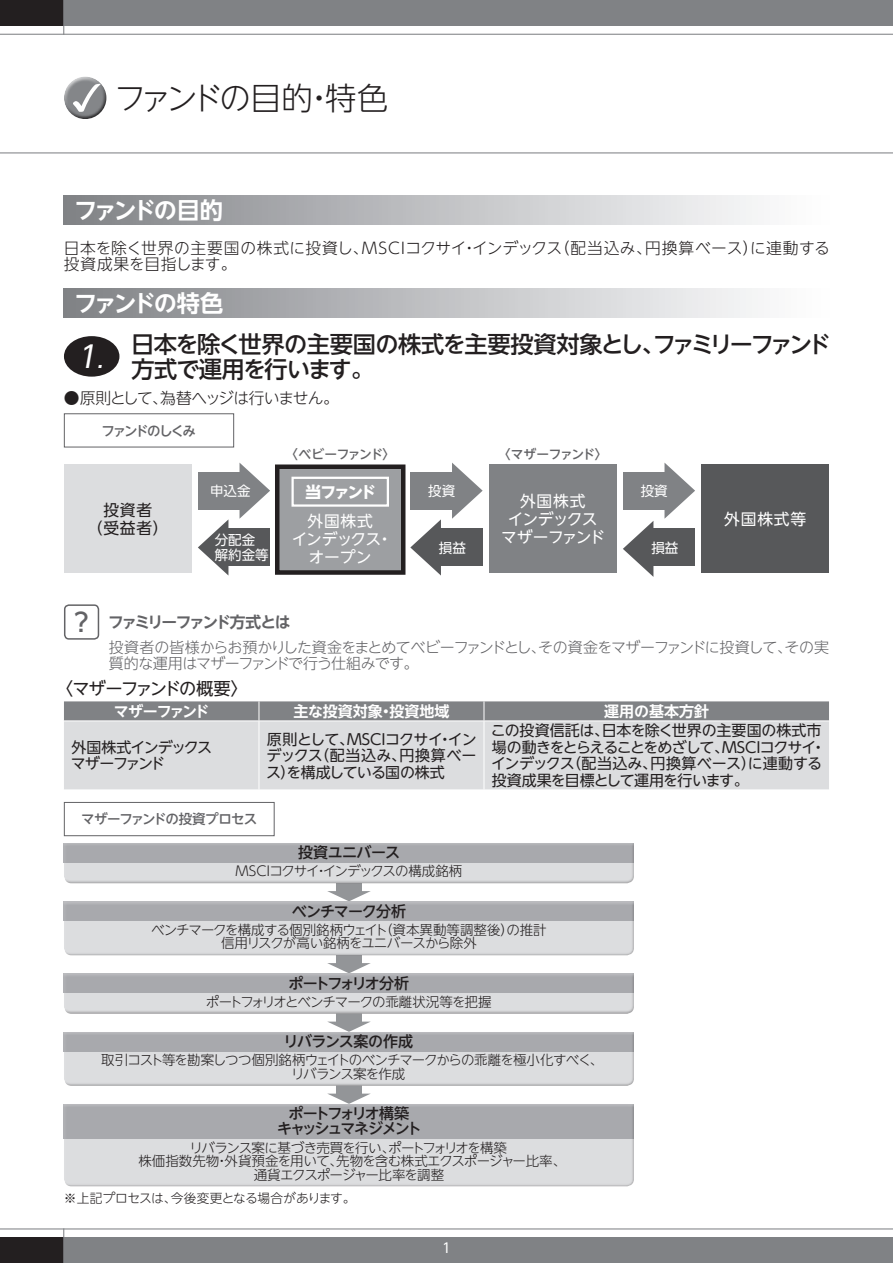
<style>
.page{position:relative;width:893px;height:1263px;background:#fff}
.page>*{position:absolute;margin:0;border:0;box-sizing:border-box;transform-origin:0 0}
.t1{font:300 31.5px "UD Shin Go NT Pro";letter-spacing:-.11em;color:#231f20}
.t2{font:italic 30px "UD Shin Go NT Pro";color:#fff}
.t3{font:500 23.25px/24.8px "UD Shin Go NT Pro";letter-spacing:-.07em;color:#231f20}
.t4{font:700 23.25px "UD Shin Go NT Pro De";letter-spacing:-.13em;color:#fff}
.t5{font:17.25px "UD Shin Go NT Pro";letter-spacing:-.095em;color:#231f20}
.t6{font:300 15.75px/16.5px "UD Shin Go NT Pro";letter-spacing:.02em;color:#231f20}
.t7{font:15.75px/18px "UD Shin Go NT Pro";letter-spacing:-.01em;color:#fff;text-align:center}
.t8{font:300 15.75px "UD Shin Go NT Pro";letter-spacing:-.06em;color:#231f20}
.t9{font:15.75px/18px "UD Shin Go NT Pro";letter-spacing:-.045em;color:#fff;text-align:center}
.t10{font:700 15.75px "UD Shin Go NT Pro De";letter-spacing:-.135em;color:#636366}
.t11{font:15.75px/18px "UD Shin Go NT Pro";letter-spacing:.05em;color:#231f20;text-align:center}
.t12{font:700 15.75px "UD Shin Go NT Pro";letter-spacing:-.15em;color:#fff}
.t13{font:15px/16.5px "UD Shin Go NT Pro";letter-spacing:-.04em;color:#231f20;text-align:justify}
.t14{font:300 15px/16.5px "UD Shin Go NT Pro";letter-spacing:-.05em;color:#636366}
.t15{font:500 15px/15px "UD Shin Go NT Pro";letter-spacing:-.14em;color:#231f20;text-align:center}
.t16{font:700 15px "UD Shin Go NT Pro De";letter-spacing:-.005em;color:#fff}
.t17{font:15px/16.5px "UD Shin Go NT Pro";letter-spacing:-.095em;color:#231f20}
.t18{font:500 15px "UD Shin Go NT Pro";letter-spacing:-.15em;color:#231f20}
.t19{font:500 15px "UD Shin Go NT Pro";letter-spacing:-.04em;color:#231f20}
.t20{font:500 15px "UD Shin Go NT Pro";letter-spacing:-.07em;color:#231f20}
.t21{font:700 15px "UD Shin Go NT Pro De";letter-spacing:-.12em;color:#fff}
.t22{font:500 15px "UD Shin Go NT Pro";letter-spacing:-.03em;color:#231f20}
.t23{font:300 13.5px/13.5px "UD Shin Go NT Pro";letter-spacing:-.065em;color:#231f20;text-align:center}
.t24{font:13.5px/15px "UD Shin Go NT Pro";color:#fff}
.t25{font:500 13.5px "UD Shin Go NT Pro";letter-spacing:-.06em;color:#636366}
.t26{font:500 13.5px "UD Shin Go NT Pro";letter-spacing:-.14em;color:#636366}
.t27{font:300 12.75px "UD Shin Go NT Pro";letter-spacing:-.035em;color:#231f20}
.t28{font:500 12.75px "UD Shin Go NT Pro";letter-spacing:-.075em;color:#636366}
.s1{font-size:23.25px}
.s2{font-family:"UD Shin Go NT Pro";font-weight:500;font-size:25.5px}
</style>
<div class="page">
<div style="left:64px;top:0;width:829px;height:26px;background:#808285"></div>
<div style="left:64px;top:1237px;width:829px;height:26px;background:#808285"></div>
<hr style="left:0;top:34px;width:893px;height:1px;background:#808285">
<hr style="left:0;top:152px;width:893px;height:1px;background:#808285">
<hr style="left:0;top:1228px;width:893px;height:1px;background:#808285">
<div style="left:0;top:0;width:64px;height:26px;background:#231f20"></div>
<div style="left:0;top:1237px;width:64px;height:26px;background:#231f20"></div>
<hr style="left:63px;top:0;width:1px;height:35px;background:#808285">
<hr style="left:63px;top:1228px;width:1px;height:35px;background:#808285">
<div style="left:64px;top:76px;width:43px;height:34px;background:#fff;opacity:.75"></div>
<div style="left:64px;top:83px;width:44px;height:38px;background:#231f20;opacity:.75"></div>
<div style="left:64px;top:196px;width:765px;height:29px;background:linear-gradient(to right,#818387,#fff)"></div>
<div style="left:64px;top:288px;width:765px;height:29px;background:linear-gradient(to right,#818387,#fff)"></div>
<div style="left:64px;top:336px;width:55px;height:41px;background:#231f20;border-radius:50%"></div>
<div style="left:198px;top:472px;width:47px;height:37px;background:#808285"></div>
<svg style="left:240px;top:463px;width:30px;height:55px"></svg>
<div style="left:410px;top:472px;width:47px;height:37px;background:#808285"></div>
<svg style="left:452px;top:463px;width:31px;height:56px"></svg>
<div style="left:436px;top:529px;width:47px;height:37px;background:#57585a"></div>
<svg style="left:410px;top:519px;width:31px;height:56px"></svg>
<div style="left:623px;top:472px;width:47px;height:37px;background:#808285"></div>
<svg style="left:664px;top:463px;width:31px;height:56px"></svg>
<div style="left:648px;top:529px;width:47px;height:37px;background:#57585a"></div>
<svg style="left:623px;top:521px;width:30px;height:56px"></svg>
<div style="left:64px;top:413px;width:170px;height:34px;border:1px solid #636366"></div>
<div style="left:64px;top:464px;width:128px;height:108px;background:#dcdddf"></div>
<div style="left:277px;top:467px;width:126px;height:105px;background:#9d9fa2"></div>
<div style="left:275px;top:464px;width:130px;height:111px;border:4px solid #231f20"></div>
<div style="left:489px;top:464px;width:127px;height:108px;background:#808285"></div>
<div style="left:701px;top:464px;width:128px;height:108px;background:#57585a"></div>
<div style="left:223px;top:529px;width:47px;height:37px;background:#57585a"></div>
<svg style="left:198px;top:520px;width:30px;height:55px"></svg>
<div style="left:291px;top:477px;width:98px;height:30px;border:2px solid #fff"></div>
<div style="left:64px;top:604px;width:35px;height:36px;border:2px solid #636366;border-radius:4px"></div>
<div style="left:64px;top:721px;width:765px;height:68px;background:#dcdddf"></div>
<div style="left:64px;top:701px;width:765px;height:19px;background:#808285"></div>
<hr style="left:259px;top:721px;width:1px;height:68px;background:#fff">
<hr style="left:484px;top:721px;width:1px;height:68px;background:#fff">
<div style="left:64px;top:802px;width:211px;height:34px;border:1px solid #636366"></div>
<svg style="left:327px;top:958px;width:44px;height:15px"></svg>
<div style="left:63px;top:973px;width:573px;height:44px;background:#231f20;opacity:.3"></div>
<svg style="left:64px;top:1003px;width:570px;height:29px"></svg>
<div style="left:63px;top:1032px;width:573px;height:57px;background:#231f20;opacity:.3"></div>
<svg style="left:64px;top:1075px;width:570px;height:29px"></svg>
<div style="left:63px;top:1104px;width:573px;height:85px;background:#231f20;opacity:.3"></div>
<div style="left:63px;top:843px;width:573px;height:43px;background:#231f20;opacity:.3"></div>
<svg style="left:64px;top:873px;width:570px;height:28px"></svg>
<div style="left:63px;top:901px;width:573px;height:57px;background:#231f20;opacity:.3"></div>
<h1 class="t1" style="left:114px;top:72px;width:275px">ファンドの目的・特色</h1>
<h3 class="t4" style="left:74px;top:191px;width:150px">ファンドの目的</h3>
<p class="t6" style="left:64px;top:239px;width:768px">日本を除く世界の主要国の株式に投資し、MSCIコクサイ・インデックス（配当込み、円換算ベース）に連動する投資成果を目指します。</p>
<h3 class="t4" style="left:74px;top:284px;width:150px">ファンドの特色</h3>
<h2 class="t2" style="left:77px;top:332px;width:34px">1<span class="s1">.</span></h2>
<h3 class="t3" style="left:131px;top:331px;width:701px">日本を除く世界の主要国の株式を主要投資対象とし、ファミリーファンド方式で運用を行います。</h3>
<p class="t8" style="left:64px;top:385px;width:276px">●原則として、為替ヘッジは行いません。</p>
<p class="t26" style="left:101px;top:419px;width:96px">ファンドのしくみ</p>
<p class="t28" style="left:285px;top:443px;width:112px">〈ベビーファンド〉</p>
<p class="t28" style="left:498px;top:443px;width:111px">〈マザーファンド〉</p>
<p class="t12" style="left:306px;top:479px;width:72px">当ファンド</p>
<p class="t24" style="left:210px;top:483px;width:42px">申込金</p>
<p class="t24" style="left:428px;top:483px;width:28px">投資</p>
<p class="t11" style="left:87px;top:500px;width:83px">投資者<br>（受益者）</p>
<p class="t7" style="left:292px;top:512px;width:102px">外国株式<br>インデックス・オープン</p>
<p class="t24" style="left:215px;top:532px;width:55px">分配金解約金等</p>
<p class="t24" style="left:439px;top:540px;width:28px">損益</p>
<p class="t9" style="left:501px;top:491px;width:105px">外国株式<br>インデックスマザーファンド</p>
<p class="t24" style="left:641px;top:483px;width:28px">投資</p>
<p class="t24" style="left:651px;top:540px;width:28px">損益</p>
<p class="t7" style="left:724px;top:509px;width:83px">外国株式等</p>
<p class="t10" style="left:74px;top:609px;width:217px"><span class="s2">?</span> ファミリーファンド方式とは</p>
<p class="t14" style="left:109px;top:638px;width:722px">投資者の皆様からお預かりした資金をまとめてベビーファンドとし、その資金をマザーファンドに投資して、その実質的な運用はマザーファンドで行う仕組みです。</p>
<p class="t5" style="left:56px;top:675px;width:194px">〈マザーファンドの概要〉</p>
<p class="t21" style="left:114px;top:699px;width:97px">マザーファンド</p>
<p class="t16" style="left:293px;top:699px;width:157px">主な投資対象・投資地域</p>
<p class="t16" style="left:604px;top:699px;width:106px">運用の基本方針</p>
<p class="t17" style="left:71px;top:738px;width:143px">外国株式インデックスマザーファンド</p>
<p class="t13" style="left:266px;top:730px;width:212px">原則として、MSCIコクサイ・インデックス（配当込み、円換算ベース）を構成している国の株式</p>
<p class="t13" style="left:491px;top:722px;width:337px;text-align:left">この投資信託は、日本を除く世界の主要国の株式市場の動きをとらえることをめざして、MSCIコクサイ・インデックス（配当込み、円換算ベース）に連動する投資成果を目標として運用を行います。</p>
<p class="t25" style="left:81px;top:808px;width:177px">マザーファンドの投資プロセス</p>
<p class="t22" style="left:298px;top:840px;width:104px">投資ユニバース</p>
<p class="t23" style="left:236px;top:864px;width:228px">MSCIコクサイ・インデックスの構成銘柄</p>
<p class="t20" style="left:292px;top:899px;width:116px">ベンチマーク分析</p>
<p class="t23" style="left:151px;top:922px;width:397px">ベンチマークを構成する個別銘柄ウェイト（資本異動等調整後）の推計信用リスクが高い銘柄をユニバースから除外</p>
<p class="t18" style="left:288px;top:971px;width:122px">ポートフォリオ分析</p>
<p class="t23" style="left:206px;top:994px;width:287px">ポートフォリオとベンチマークの乖離状況等を把握</p>
<p class="t19" style="left:284px;top:1029px;width:131px">リバランス案の作成</p>
<p class="t23" style="left:101px;top:1053px;width:504px">取引コスト等を勘案しつつ個別銘柄ウェイトのベンチマークからの乖離を極小化すべく、リバランス案を作成</p>
<p class="t15" style="left:277px;top:1106px;width:146px">ポートフォリオ構築<br>キャッシュマネジメント</p>
<p class="t23" style="left:138px;top:1140px;width:429px">リバランス案に基づき売買を行い、ポートフォリオを構築<br>株価指数先物・外貨預金を用いて、先物を含む株式エクスポージャー比率、通貨エクスポージャー比率を調整</p>
<p class="t27" style="left:64px;top:1188px;width:293px">※上記プロセスは、今後変更となる場合があります。</p>
<p class="t24" style="left:442px;top:1240px;width:10px">1</p>
</div>
